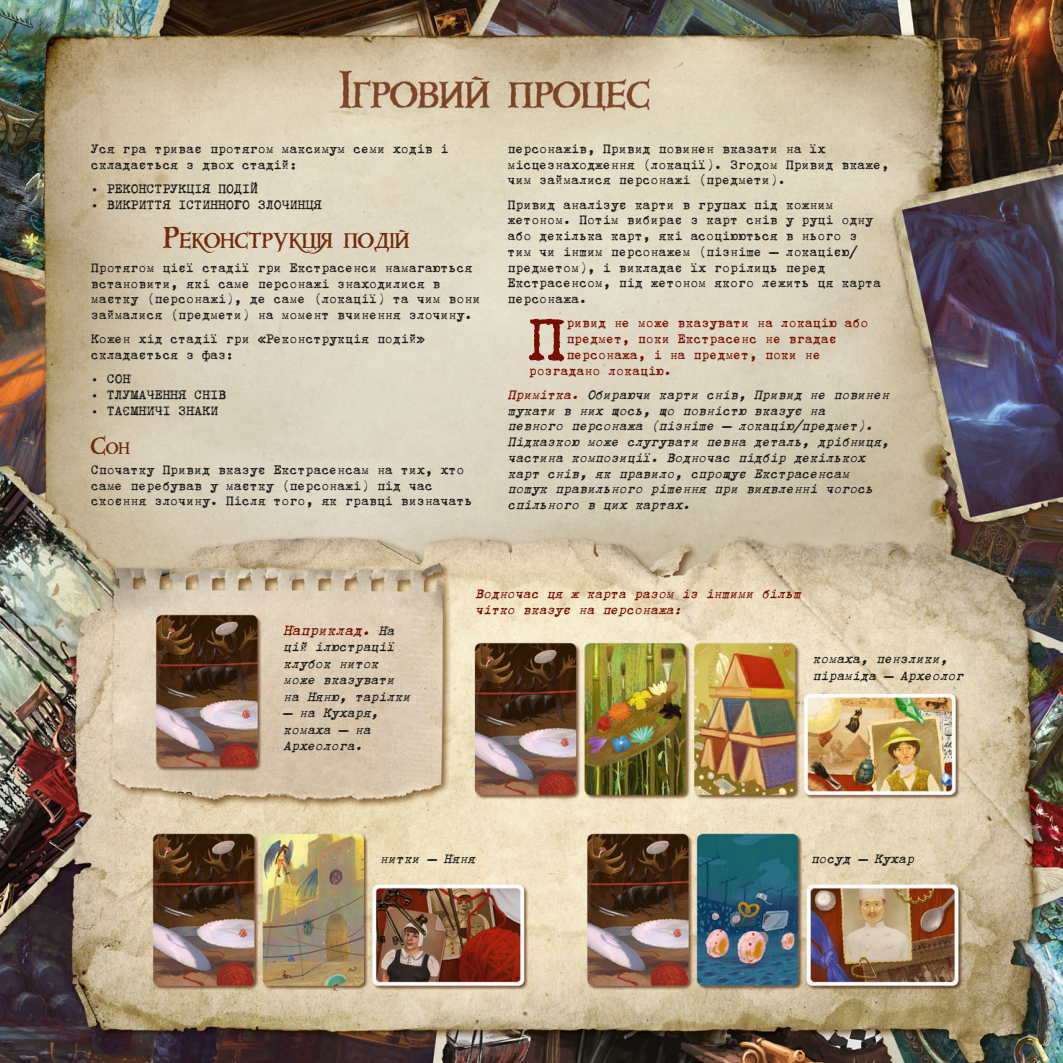
<style>
.page{position:relative;width:1063px;height:1063px;background:#fff}
.page>*{position:absolute;margin:0;border:0;box-sizing:border-box;transform-origin:0 0}
.t1{font:69.9px "Trixie C";color:#770f00}
.t2{font:500 18.9px "Windlass";color:#712a0c}
.t3{font:italic 16.5px "Trixie C";color:#770f00}
.t4{font:15px/15.8px "Trixie C";letter-spacing:-.02em;color:#1d1d1b}
.t5{font:italic 15px/15.8px "Trixie C";letter-spacing:-.02em;color:#1d1d1b}
.t6{font:15px "Trixie C";letter-spacing:-.02em;color:#770f00}
.t7{font:italic 15px/15.8px "Trixie C";color:#770f00}
.t8{font:500 14.7px "Windlass";color:#712a0c}
.s1{font-size:27px}
.s2{font-size:21px}
.s3{color:#770f00}
.s4{font-size:15px;color:#1d1d1b}
</style>
<div class="page">
<img style="left:0;top:0;width:1063px;height:1063px">
<p class="t4" style="left:91px;top:140px;width:360px">Уся гра триває протягом максимум семи ходів і складається з двох стадій:</p>
<p class="t4" style="left:91px;top:180px;width:169px">• РЕКОНСТРУКЦІЯ ПОДІЙ</p>
<p class="t4" style="left:91px;top:196px;width:232px">• ВИКРИТТЯ ІСТИННОГО ЗЛОЧИНЦЯ</p>
<p class="t2" style="left:163px;top:235px;width:248px"><span class="s1">Р</span>ЕКОНСТРУКЦІЯПОДІЙ</p>
<p class="t4" style="left:91px;top:259px;width:391px">Протягом цієї стадії гри Екстрасенси намагаються встановити, які саме персонажі знаходилися в маєтку (персонажі), де саме (локації) та чим вони займалися (предмети) на момент вчинення злочину.</p>
<p class="t4" style="left:91px;top:330px;width:336px">Кожен хід стадії гри «Реконструкція подій» складається з фаз:</p>
<p class="t4" style="left:91px;top:370px;width:42px">• СОН</p>
<p class="t4" style="left:91px;top:386px;width:137px">• ТЛУМАЧЕННЯ СНІВ</p>
<p class="t4" style="left:91px;top:402px;width:129px">• ТАЄМНИЧІ ЗНАКИ</p>
<p class="t8" style="left:91px;top:444px;width:40px"><span class="s2">С</span>ОН</p>
<p class="t4" style="left:91px;top:461px;width:383px">Спочатку Привид вказує Екстрасенсам на тих, хто саме перебував у маєтку (персонажі) під час скоєння злочину. Після того, як гравці визначать</p>
<p class="t4" style="left:508px;top:140px;width:383px">персонажів, Привид повинен вказати на їх місцезнаходження (локації). Згодом Привид вкаже, чим займалися персонажі (предмети).</p>
<p class="t4" style="left:508px;top:196px;width:375px">Привид аналізує карти в групах під кожним жетоном. Потім вибирає з карт снів у руці одну або декілька карт, які асоціюються в нього з тим чи іншим персонажем (пізніше — локацією/ предметом), і викладає їх горілиць перед Екстрасенсом, під жетоном якого лежить ця карта персонажа.</p>
<h1 class="t1" style="left:527px;top:294px;width:40px">П</h1>
<p class="t6" style="left:566px;top:313px;width:304px">ривид не може вказувати на локацію або</p>
<p class="t6" style="left:566px;top:329px;width:272px">предмет, поки Екстрасенс не вгадає</p>
<p class="t6" style="left:566px;top:345px;width:256px">персонажа, і на предмет, поки не</p>
<p class="t6" style="left:529px;top:361px;width:145px">розгадано локацію.</p>
<p class="t5" style="left:508px;top:386px;width:386px"><span class="s3">Примітка.</span> Обираючи карти снів, Привид не повинен шукати в них щось, що повністю вказує на<br>певного персонажа (пізніше — локацію/предмет).<br>Підказкою може слугувати певна деталь, дрібниця, частина композиції. Водночас підбір декількох карт снів, як правило, спрощує Екстрасенсам пошук правильного рішення при виявленні чогось спільного в цих картах.</p>
<p class="t3" style="left:283px;top:619px;width:115px">Наприклад. <span class="s4">На</span></p>
<p class="t5" style="left:283px;top:638px;width:131px;line-height:16.5px">цій ілюстрації клубок ниток може вказувати на Няню, тарілки</p>
<p class="t5" style="left:283px;top:704px;width:100px;line-height:16.5px">— на Кухаря, комаха — на<br>Археолога.</p>
<p class="t7" style="left:475px;top:585px;width:330px">Водночас ця ж карта разом із іншими більш чітко вказує на персонажа:</p>
<p class="t5" style="left:812px;top:650px;width:155px;line-height:16.5px">комаха, пензлики, піраміда — Археолог</p>
<p class="t5" style="left:380px;top:850px;width:100px">нитки — Няня</p>
<p class="t5" style="left:811px;top:850px;width:108px">посуд — Кухар</p>
</div>
